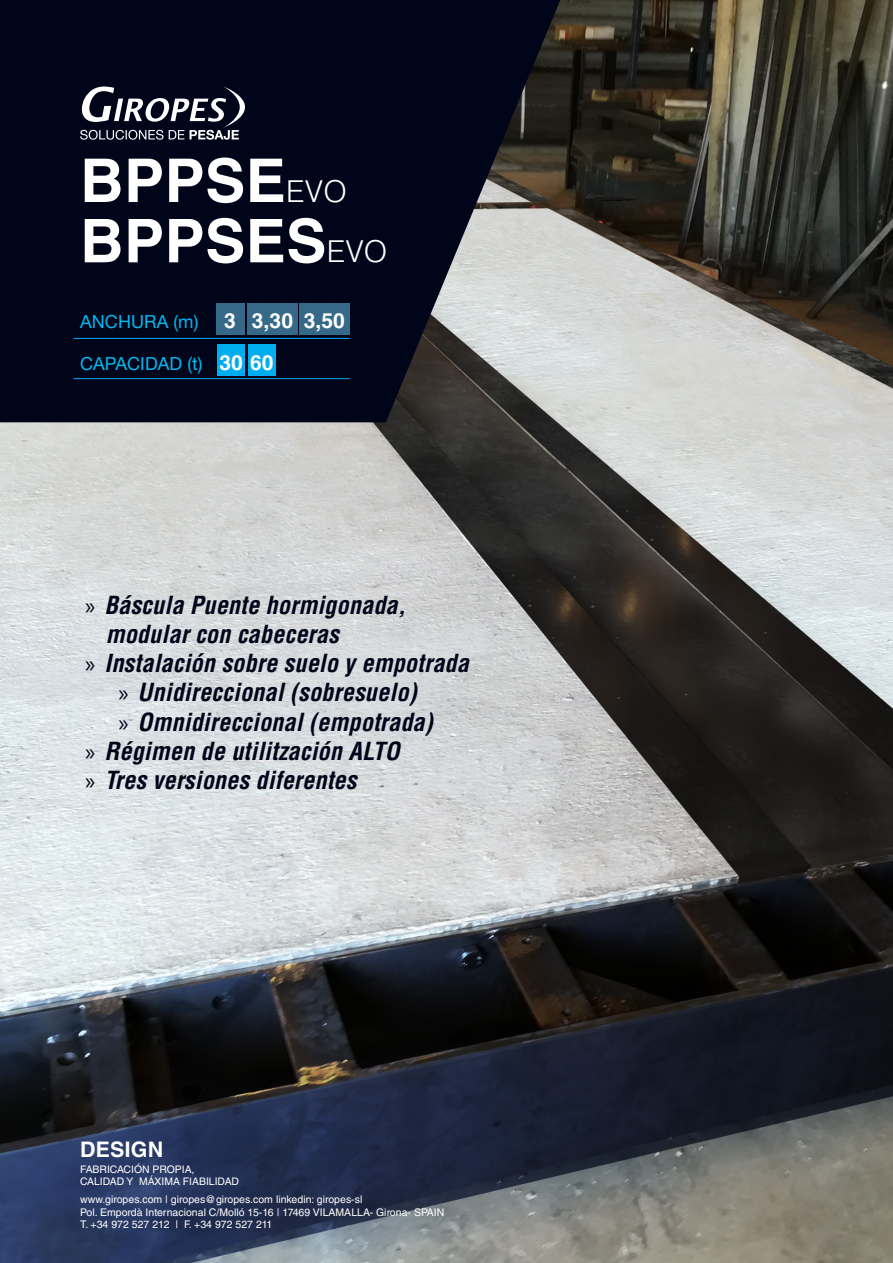
<style>
.page{position:relative;width:893px;height:1263px;background:#fff}
.page>*{position:absolute;margin:0;border:0;box-sizing:border-box;transform-origin:0 0}
.títols_ok{font:700 60.3px "Helvetica LT Std";letter-spacing:.005em;color:#fff}
.títols_ok-2{font:italic 700 condensed 24.3px "Helvetica LT Std";letter-spacing:.005em;color:#000519}
.títols_ok-3{font:700 21.45px "Helvetica World";letter-spacing:.005em;color:#fff}
.títols_ok-4{font:700 21px "Helvetica LT Std";letter-spacing:.005em;color:#fff}
.títols_ok-5{font:18px "Helvetica Neue LT Com";letter-spacing:.005em;color:#00baf1}
.t1{font:10.5px "Helvetica LT Std";color:#fff}
.Text_sense_vinyeta{font:10.35px "Helvetica LT Std";color:#fff}
.s1{font-weight:300;font-size:30.15px}
.s2{font-family:"Myriad Pro";font-weight:400;font-style:normal;font-stretch:normal}
</style>
<div class="page">
<img style="left:0;top:0;width:893px;height:1263px">
<svg style="left:0;top:0;width:560px;height:422px;background:#161a2a"></svg>
<div style="left:218px;top:344px;width:27px;height:32px;background:#00aeef"></div>
<div style="left:217px;top:304px;width:28px;height:31px;background:#356987"></div>
<div style="left:247px;top:304px;width:51px;height:31px;background:#356987"></div>
<div style="left:248px;top:344px;width:28px;height:32px;background:#00aeef"></div>
<div style="left:299px;top:304px;width:50px;height:31px;background:#356987"></div>
<hr style="left:73px;top:338px;width:277px;height:1px;background:#00aeef">
<hr style="left:73px;top:378px;width:277px;height:1px;background:#00aeef">
<svg style="left:80px;top:87px;width:165px;height:53px"></svg>
<p class="títols_ok" style="left:80px;top:144px;width:268px">BPPSE<span class="s1">EVO</span></p>
<p class="títols_ok" style="left:80px;top:204px;width:309px">BPPSES<span class="s1">EVO</span></p>
<p class="títols_ok-5" style="left:80px;top:310px;width:120px">ANCHURA (m)</p>
<p class="títols_ok-4" style="left:224px;top:308px;width:13px">3</p>
<p class="títols_ok-4" style="left:304px;top:308px;width:43px">3,50</p>
<p class="títols_ok-5" style="left:80px;top:353px;width:124px">CAPACIDAD (t)</p>
<p class="títols_ok-4" style="left:252px;top:308px;width:43px">3,30</p>
<p class="títols_ok-4" style="left:219px;top:350px;width:56px">30 60</p>
<p class="títols_ok-2" style="left:85px;top:590px;width:322px"><span class="s2">»</span> Báscula Puente hormigonada,</p>
<p class="títols_ok-2" style="left:106px;top:619px;width:235px">modular con cabeceras</p>
<p class="títols_ok-2" style="left:85px;top:648px;width:385px"><span class="s2">»</span> Instalación sobre suelo y empotrada</p>
<p class="títols_ok-2" style="left:118px;top:677px;width:300px"><span class="s2">»</span> Unidireccional (sobresuelo)</p>
<p class="títols_ok-2" style="left:118px;top:706px;width:316px"><span class="s2">»</span> Omnidireccional (empotrada)</p>
<p class="títols_ok-2" style="left:85px;top:736px;width:316px"><span class="s2">»</span> Régimen de utilitzación ALTO</p>
<p class="títols_ok-2" style="left:85px;top:765px;width:273px"><span class="s2">»</span> Tres versiones diferentes</p>
<p class="títols_ok-3" style="left:80px;top:1137px;width:85px">DESIGN</p>
<p class="Text_sense_vinyeta" style="left:80px;top:1163px;width:116px">FABRICACIÓN PROPIA,</p>
<p class="Text_sense_vinyeta" style="left:80px;top:1175px;width:160px">CALIDAD Y MÁXIMA FIABILIDAD</p>
<p class="t1" style="left:80px;top:1193px;width:284px">www.giropes.com | giropes@giropes.com linkedin: giropes-sl</p>
<p class="t1" style="left:80px;top:1206px;width:366px">Pol. Empordà Internacional C/Molló 15-16 | 17469 VILAMALLA- Girona- SPAIN</p>
<p class="t1" style="left:80px;top:1218px;width:194px">T. +34 972 527 212 | F. +34 972 527 211</p>
</div>
